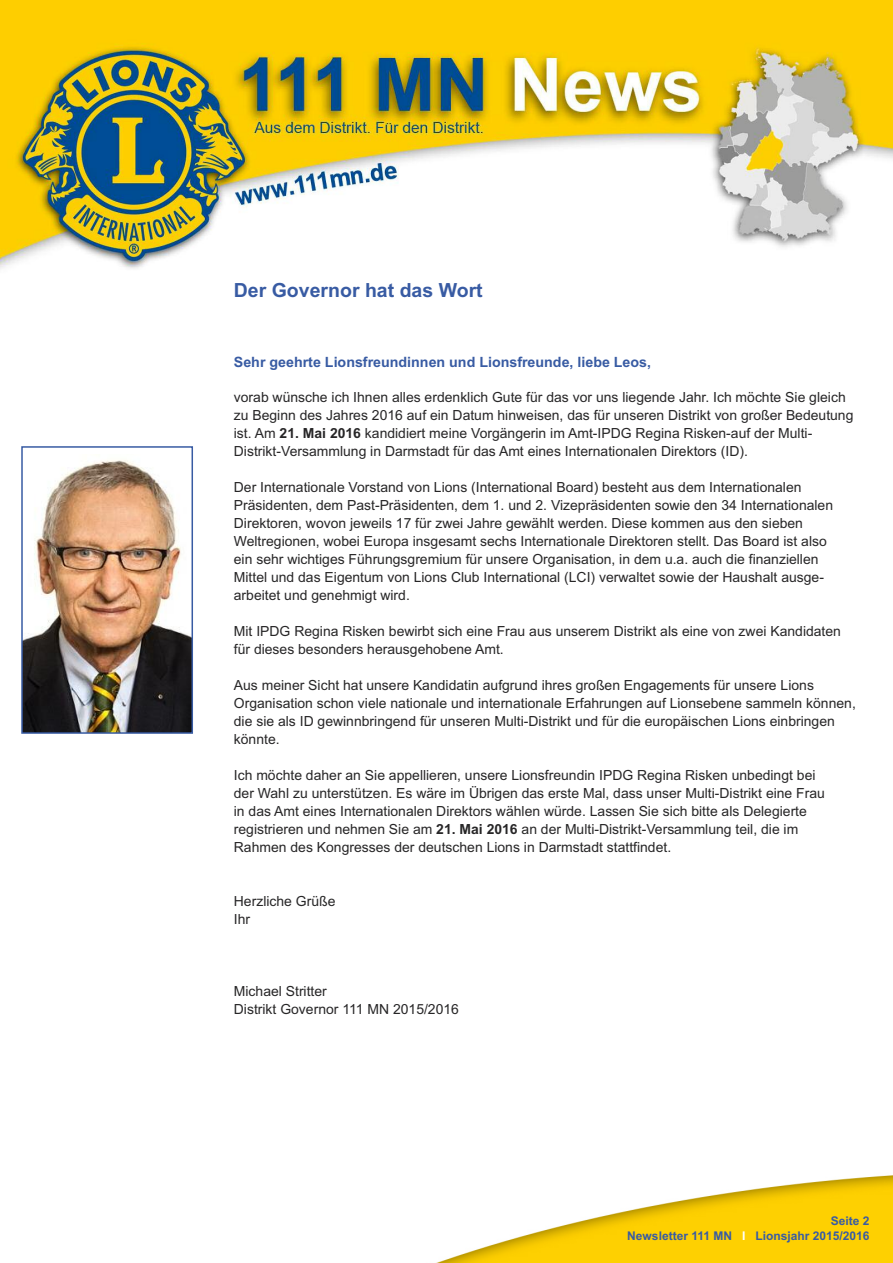
<style>
.page{position:relative;width:893px;height:1263px;background:#fff}
.page>*{position:absolute;margin:0;border:0;box-sizing:border-box;transform-origin:0 0}
.t1{font:700 19.5px "Arial";color:#385ba3}
.t2{font:700 14.25px "Arial";color:#385ba3}
.t3{font:13.95px/18px "Arial";color:#272627}
.t4{font:700 12px/15px "Arial";color:#385ba3;text-align:right}
.s1{font-weight:700}
.s2{color:#fff}
</style>
<div class="page">
<img style="left:0;top:0;width:893px;height:269px">
<img style="left:436px;top:1175px;width:457px;height:88px">
<img style="left:24px;top:460px;width:166px;height:271px">
<div style="left:21px;top:446px;width:172px;height:288px;border:2px solid #385ba3"></div>
<h1 class="t1" style="left:234px;top:278px;width:250px">Der Governor hat das Wort</h1>
<p class="t2" style="left:234px;top:354px;width:419px">Sehr geehrte Lionsfreundinnen und Lionsfreunde, liebe Leos,</p>
<p class="t3" style="left:234px;top:388px;width:621px">vorab wünsche ich Ihnen alles erdenklich Gute für das vor uns liegende Jahr. Ich möchte Sie gleich zu Beginn des Jahres 2016 auf ein Datum hinweisen, das für unseren Distrikt von großer Bedeutung ist. Am <span class="s1">21. Mai 2016</span> kandidiert meine Vorgängerin im Amt-IPDG Regina Risken-auf der Multi-Distrikt-Versammlung in Darmstadt für das Amt eines Internationalen Direktors (ID).</p>
<p class="t3" style="left:234px;top:478px;width:601px">Der Internationale Vorstand von Lions (International Board) besteht aus dem Internationalen Präsidenten, dem Past-Präsidenten, dem 1. und 2. Vizepräsidenten sowie den 34 Internationalen Direktoren, wovon jeweils 17 für zwei Jahre gewählt werden. Diese kommen aus den sieben Weltregionen, wobei Europa insgesamt sechs Internationale Direktoren stellt. Das Board ist also ein sehr wichtiges Führungsgremium für unsere Organisation, in dem u.a. auch die finanziellen Mittel und das Eigentum von Lions Club International (LCI) verwaltet sowie der Haushalt ausge&shy;arbeitet und genehmigt wird.</p>
<p class="t3" style="left:234px;top:622px;width:609px">Mit IPDG Regina Risken bewirbt sich eine Frau aus unserem Distrikt als eine von zwei Kandidaten für dieses besonders herausgehobene Amt.</p>
<p class="t3" style="left:234px;top:676px;width:623px">Aus meiner Sicht hat unsere Kandidatin aufgrund ihres großen Engagements für unsere Lions Organisation schon viele nationale und internationale Erfahrungen auf Lionsebene sammeln können, die sie als ID gewinnbringend für unseren Multi-Distrikt und für die europäischen Lions einbringen könnte.</p>
<p class="t3" style="left:234px;top:766px;width:593px">Ich möchte daher an Sie appellieren, unsere Lionsfreundin IPDG Regina Risken unbedingt bei der Wahl zu unterstützen. Es wäre im Übrigen das erste Mal, dass unser Multi-Distrikt eine Frau in das Amt eines Internationalen Direktors wählen würde. Lassen Sie sich bitte als Delegierte registrieren und nehmen Sie am <span class="s1">21. Mai 2016</span> an der Multi-Distrikt-Versammlung teil, die im Rahmen des Kongresses der deutschen Lions in Darmstadt stattfindet.</p>
<p class="t3" style="left:234px;top:892px;width:103px">Herzliche Grüße<br>Ihr</p>
<p class="t3" style="left:234px;top:982px;width:227px">Michael Stritter<br>Distrikt Governor 111 MN 2015/2016</p>
<p class="t4" style="left:627px;top:1214px;width:244px">Seite 2<br>Newsletter 111 MN <span class="s2">I</span> Lionsjahr 2015/2016</p>
</div>
